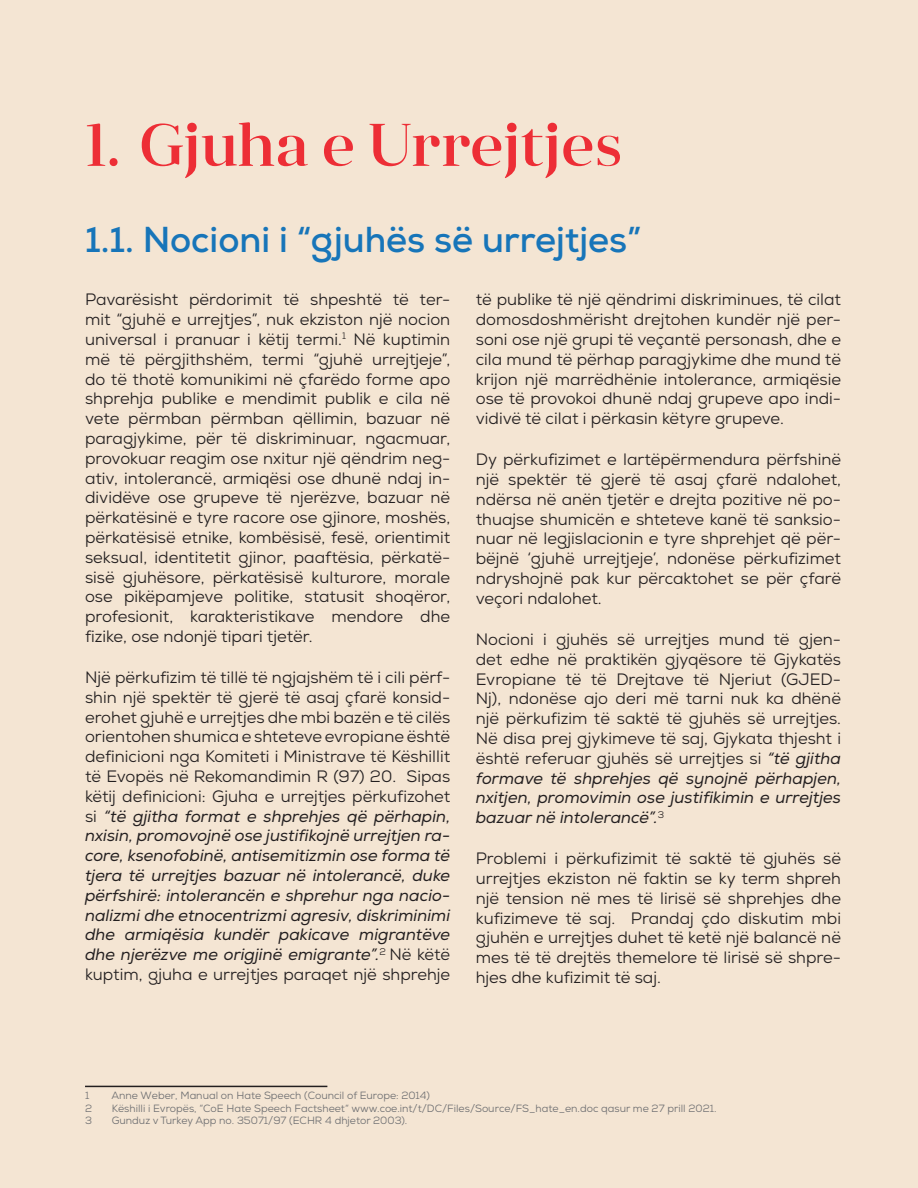
<style>
.page{position:relative;width:918px;height:1188px;background:#f4e5d3}
.page>*{position:absolute;margin:0;border:0;box-sizing:border-box;transform-origin:0 0}
.Titulli{font:500 60px "Anglecia Pro Display";color:#ed2e36}
.Nen_Titulli{font:700 36px "Nexa";color:#1775b9}
.Text{font:16.5px/19.8px "Nexa";color:#231f20;text-align:justify}
.Footnote{font:10.5px "Nexa";color:#6c6d70}
.s1{font-style:italic}
</style>
<div class="page">
<hr style="left:85px;top:1086px;width:242px;height:1px;background:#231f20">
<p class="Titulli" style="left:85px;top:106px;width:539px">1. Gjuha e Urrejtjes</p>
<p class="Nen_Titulli" style="left:85px;top:216px;width:558px">1.1. Nocioni i “gjuhës së urrejtjes”</p>
<p class="Text" style="left:85px;top:290px;width:367px">Pavarësisht përdorimit të shpeshtë të ter&shy;mit “gjuhë e urrejtjes”, nuk ekziston një nocion universal i pranuar i këtij termi.<sup>1</sup> Në kuptimin më të përgjithshëm, termi “gjuhë urrejtjeje”, do të thotë komunikimi në çfarëdo forme apo shprehja publike e mendimit publik e cila në vete përmban përmban qëllimin, bazuar në paragjykime, për të diskriminuar, ngacmuar, provokuar reagim ose nxitur një qëndrim neg&shy;ativ, intolerancë, armiqësi ose dhunë ndaj in&shy;dividëve ose grupeve të njerëzve, bazuar në përkatësinë e tyre racore ose gjinore, moshës, përkatësisë etnike, kombësisë, fesë, orientimit seksual, identitetit gjinor, paaftësia, përkatë&shy;sisë gjuhësore, përkatësisë kulturore, morale ose pikëpamjeve politike, statusit shoqëror, profesionit, karakteristikave mendore dhe fizike, ose ndonjë tipari tjetër.</p>
<p class="Text" style="left:85px;top:667px;width:367px">Një përkufizim të tillë të ngjajshëm të i cili përf&shy;shin një spektër të gjerë të asaj çfarë konsid&shy;erohet gjuhë e urrejtjes dhe mbi bazën e të cilës orientohen shumica e shteteve evropiane është definicioni nga Komiteti i Ministrave të Këshillit të Evopës në Rekomandimin R (97) 20. Sipas këtij definicioni: Gjuha e urrejtjes përkufizohet si <span class="s1">“të gjitha format e shprehjes që përhapin, nxisin, promovojnë ose justifikojnë urrejtjen ra&shy;core, ksenofobinë, antisemitizmin ose forma të tjera të urrejtjes bazuar në intolerancë, duke përfshirë: intolerancën e shprehur nga nacio&shy;nalizmi dhe etnocentrizmi agresiv, diskriminimi dhe armiqësia kundër pakicave migrantëve dhe njerëzve me origjinë emigrante”.</span><sup>2</sup> Në këtë kuptim, gjuha e urrejtjes paraqet një shprehje</p>
<p class="Text" style="left:476px;top:290px;width:367px">të publike të një qëndrimi diskriminues, të cilat domosdoshmërisht drejtohen kundër një per&shy;soni ose një grupi të veçantë personash, dhe e cila mund të përhap paragjykime dhe mund të krijon një marrëdhënie intolerance, armiqësie ose të provokoi dhunë ndaj grupeve apo indi&shy;vidivë të cilat i përkasin këtyre grupeve.</p>
<p class="Text" style="left:476px;top:450px;width:367px">Dy përkufizimet e lartëpërmendura përfshinë një spektër të gjerë të asaj çfarë ndalohet, ndërsa në anën tjetër e drejta pozitive në po&shy;thuajse shumicën e shteteve kanë të sanksio&shy;nuar në legjislacionin e tyre shprehjet që për&shy;bëjnë ‘gjuhë urrejtjeje’, ndonëse përkufizimet ndryshojnë pak kur përcaktohet se për çfarë veçori ndalohet.</p>
<p class="Text" style="left:476px;top:629px;width:367px">Nocioni i gjuhës së urrejtjes mund të gjen&shy;det edhe në praktikën gjyqësore të Gjykatës Evropiane të të Drejtave të Njeriut (GJED-Nj), ndonëse ajo deri më tarni nuk ka dhënë një përkufizim të saktë të gjuhës së urrejtjes.<br>Në disa prej gjykimeve të saj, Gjykata thjesht i është referuar gjuhës së urrejtjes si <span class="s1">“të gjitha formave të shprehjes që synojnë përhapjen, nxitjen, promovimin ose justifikimin e urrejtjes bazuar në intolerancë”.</span><sup>3</sup></p>
<p class="Text" style="left:476px;top:849px;width:367px">Problemi i përkufizimit të saktë të gjuhës së urrejtjes ekziston në faktin se ky term shpreh një tension në mes të lirisë së shprehjes dhe kufizimeve të saj. Prandaj çdo diskutim mbi gjuhën e urrejtjes duhet të ketë një balancë në mes të të drejtës themelore të lirisë së shpre&shy;hjes dhe kufizimit të saj.</p>
<p class="Footnote" style="left:85px;top:1089px;width:6px">1</p>
<p class="Footnote" style="left:111px;top:1089px;width:320px">Anne Weber, Manual on Hate Speech (Council of Europe: 2014)</p>
<p class="Footnote" style="left:85px;top:1101px;width:9px">2</p>
<p class="Footnote" style="left:112px;top:1101px;width:606px">Këshilli i Evropës, “CoE Hate Speech Factsheet“ www.coe.int/t/DC/Files/Source/FS_hate_en.doc qasur me 27 prill 2021.</p>
<p class="Footnote" style="left:85px;top:1114px;width:8px">3</p>
<p class="Footnote" style="left:112px;top:1114px;width:297px">Gunduz v Turkey App no. 35071/97 (ECHR 4 dhjetor 2003).</p>
</div>
